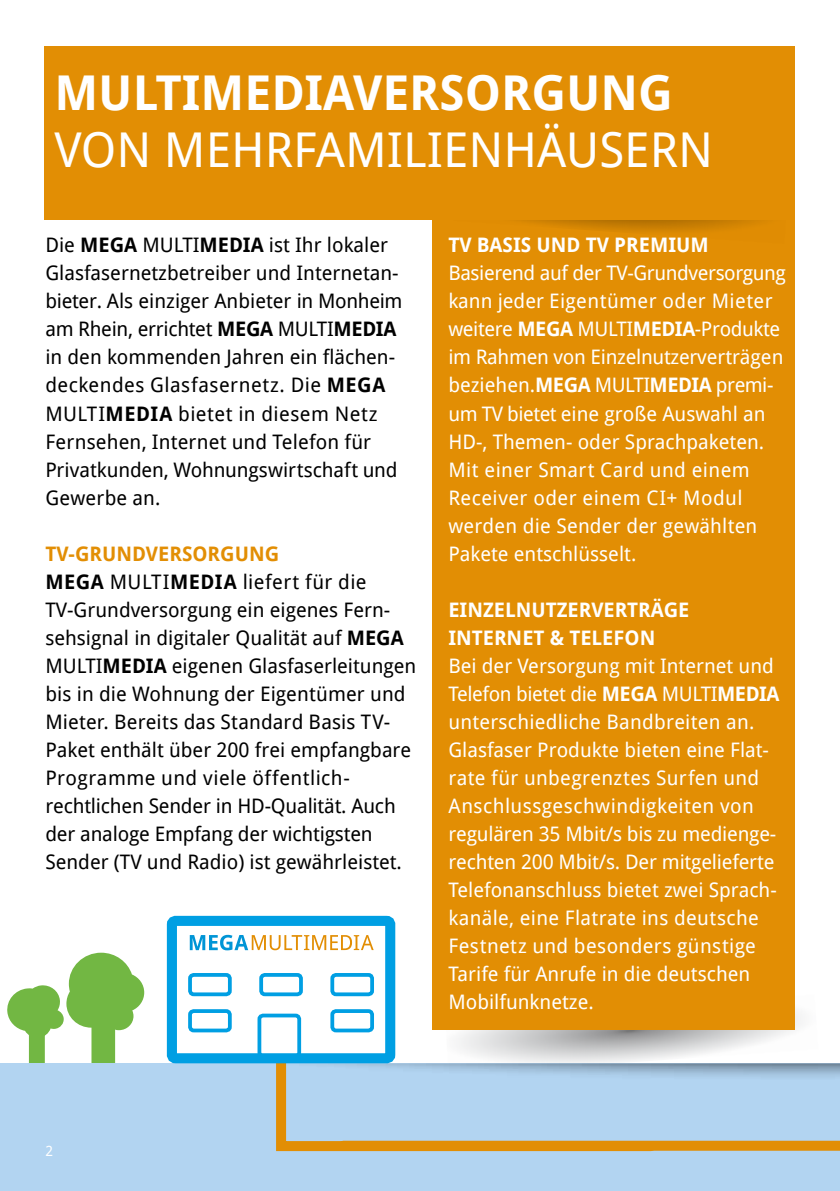
<style>
.page{position:relative;width:840px;height:1191px;background:#fff}
.page>*{position:absolute;margin:0;border:0;box-sizing:border-box;transform-origin:0 0}
.t1{font:48px "Droid Sans";color:#fff}
.t2{font:700 48px "Droid Sans";color:#fff}
.t3{font:20px/28px "Droid Sans";color:#fff}
.t4{font:20px/28px "Droid Sans";color:#000}
.t5{font:700 20px/28px "Droid Sans";color:#fff}
.t6{font:14px "Droid Sans";color:#fff}
.s1{font-weight:700}
.s2{font-weight:700;color:#e28e04}
</style>
<div class="page">
<div style="left:432px;top:214px;width:362px;height:815px;background:#e28e04"></div>
<div style="left:91px;top:1007px;width:24px;height:63px;background:#72b743"></div>
<div style="left:29px;top:1026px;width:16px;height:44px;background:#72b743"></div>
<svg style="left:7px;top:952px;width:137px;height:86px"></svg>
<div style="left:0;top:1063px;width:839px;height:128px;background:#b2d4f1"></div>
<svg style="left:333px;top:835px;width:506px;height:316px"></svg>
<svg style="left:271px;top:1049px;width:389px;height:103px"></svg>
<div style="left:44px;top:46px;width:750px;height:173px;background:#e28e04"></div>
<div style="left:167px;top:916px;width:228px;height:147px;border:10px solid #009fe3;border-radius:4px"></div>
<svg style="left:186px;top:971px;width:189px;height:88px"></svg>
<svg style="left:190px;top:934px;width:183px;height:16px"></svg>
<h1 class="t2" style="left:54px;top:59px;width:619px">MULTIMEDIAVERSORGUNG</h1>
<h1 class="t1" style="left:54px;top:116px;width:659px">VON MEHRFAMILIENHÄUSERN</h1>
<p class="t4" style="left:45px;top:231px;width:358px">Die <span class="s1">MEGA</span> MULTI<span class="s1">MEDIA</span> ist Ihr lokaler Glasfasernetzbetreiber und Internetan&shy;bieter. Als einziger Anbieter in Monheim am Rhein, errichtet <span class="s1">MEGA</span> MULTI<span class="s1">MEDIA </span>in den kommenden Jahren ein flächen&shy;deckendes Glasfasernetz. Die <span class="s1">MEGA </span>MULTI<span class="s1">MEDIA</span> bietet in diesem Netz Fernsehen, Internet und Telefon für Privatkunden, Wohnungswirtschaft und Gewerbe an.</p>
<p class="t4" style="left:45px;top:539px;width:372px"><span class="s2">TV-GRUNDVERSORGUNG<br></span><span class="s1">MEGA</span> MULTI<span class="s1">MEDIA</span> liefert für die TV-Grundversorgung ein eigenes Fern&shy;sehsignal in digitaler Qualität auf <span class="s1">MEGA </span>MULTI<span class="s1">MEDIA</span> eigenen Glasfaserleitungen bis in die Wohnung der Eigentümer und Mieter. Bereits das Standard Basis TV-Paket enthält über 200 frei empfangbare Programme und viele öffentlich&shy;rechtlichen Sender in HD-Qualität. Auch der analoge Empfang der wichtigsten Sender (TV und Radio) ist gewährleistet.</p>
<p class="t5" style="left:448px;top:231px;width:262px">TV BASIS UND TV PREMIUM</p>
<p class="t3" style="left:448px;top:259px;width:339px">Basierend auf der TV-Grundversorgung kann jeder Eigentümer oder Mieter weitere <span class="s1">MEGA</span> MULTI<span class="s1">MEDIA</span>-Produkte im Rahmen von Einzelnutzerverträgen beziehen.<span class="s1">MEGA</span> MULTI<span class="s1">MEDIA</span> premi&shy;um TV bietet eine große Auswahl an<br>HD-, Themen- oder Sprachpaketen.<br>Mit einer Smart Card und einem<br>Receiver oder einem CI+ Modul werden die Sender der gewählten<br>Pakete entschlüsselt.</p>
<p class="t5" style="left:448px;top:595px;width:242px">EINZELNUTZERVERTRÄGE<br>INTERNET &amp; TELEFON</p>
<p class="t3" style="left:448px;top:651px;width:332px">Bei der Versorgung mit Internet und Telefon bietet die <span class="s1">MEGA</span> MULTI<span class="s1">MEDIA </span>unterschiedliche Bandbreiten an.<br>Glasfaser Produkte bieten eine Flat&shy;rate für unbegrenztes Surfen und Anschlussgeschwindigkeiten von regulären 35 Mbit/s bis zu medienge&shy;rechten 200 Mbit/s. Der mitgelieferte Telefonanschluss bietet zwei Sprach&shy;kanäle, eine Flatrate ins deutsche Festnetz und besonders günstige Tarife für Anrufe in die deutschen Mobilfunknetze.</p>
<p class="t6" style="left:45px;top:1141px;width:9px">2</p>
</div>
